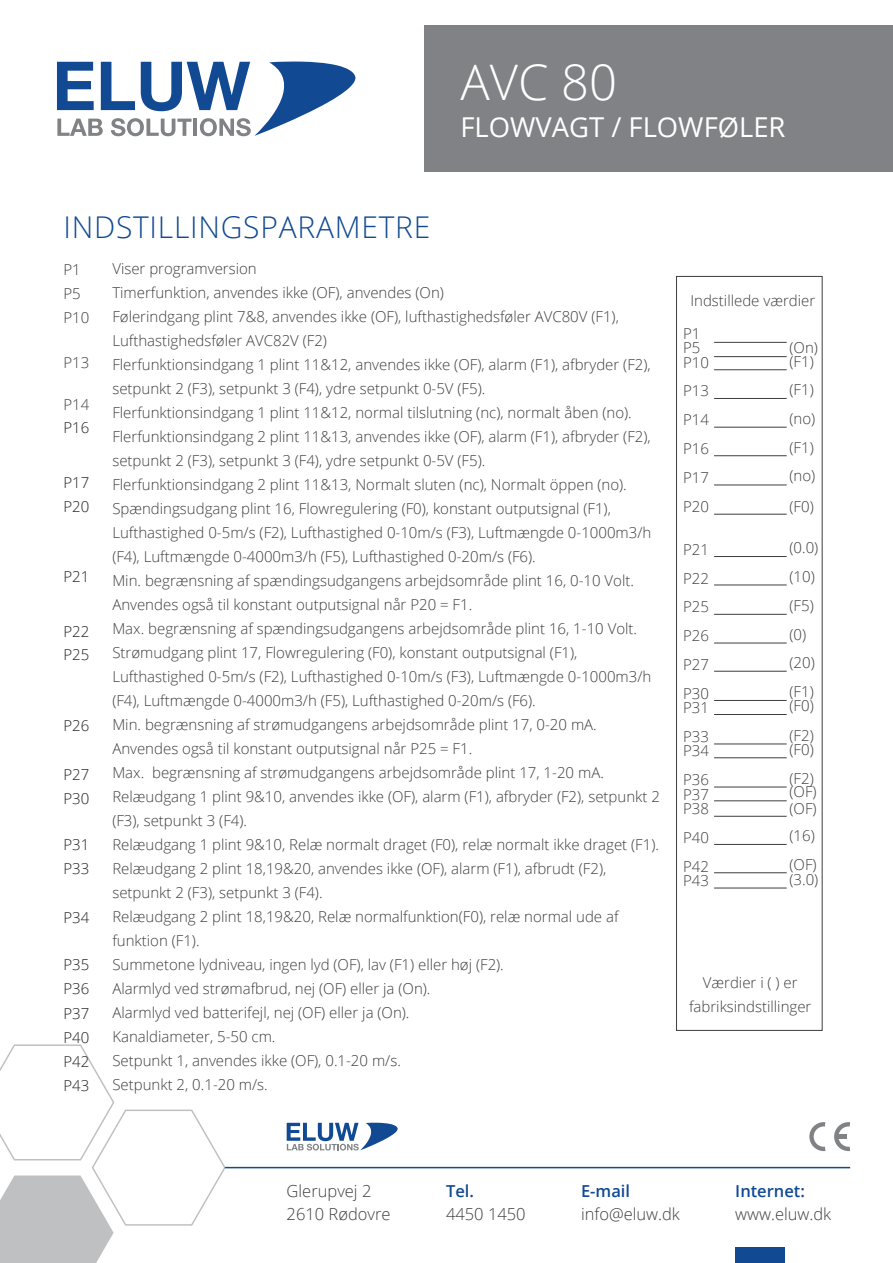
<style>
.page{position:relative;width:893px;height:1263px;background:#fff}
.page>*{position:absolute;margin:0;border:0;box-sizing:border-box;transform-origin:0 0}
.t1{font:300 48.9px "Open Sans";color:#fff}
.t2{font:300 30px "Open Sans";letter-spacing:.025em;color:#114a92}
.t3{font:27.45px "Open Sans";color:#fff}
.t4{font:300 16.5px/22.5px "Open Sans";color:#3e3e3f}
.t5{font:600 16.5px "Open Sans";color:#114a92}
.t6{font:300 15px/24px "Open Sans";color:#3e3e3f}
.t7{font:300 15px/24.2px "Open Sans";color:#231f20}
</style>
<div class="page">
<div style="left:676px;top:276px;width:146px;height:755px;border:1px solid #3e3e3f"></div>
<div style="left:425px;top:25px;width:468px;height:147px;background:#808285"></div>
<svg style="left:57px;top:61px;width:299px;height:75px"></svg>
<hr style="left:225px;top:1167px;width:625px;height:1px;background:#114a92">
<svg style="left:287px;top:1123px;width:111px;height:27px"></svg>
<div style="left:735px;top:1247px;width:50px;height:16px;background:#114a92"></div>
<svg style="left:0;top:1044px;width:226px;height:219px"></svg>
<svg style="left:834px;top:1122px;width:16px;height:29px"></svg>
<svg style="left:809px;top:1122px;width:16px;height:29px"></svg>
<div style="left:838px;top:1134px;width:9px;height:5px;background:#808285"></div>
<h1 class="t1" style="left:460px;top:48px;width:158px">AVC 80</h1>
<h3 class="t3" style="left:460px;top:108px;width:327px">FLOWVAGT / FLOWFØLER</h3>
<h2 class="t2" style="left:63px;top:207px;width:368px">INDSTILLINGSPARAMETRE</h2>
<p class="t6" style="left:64px;top:257px;width:27px">P1<br>P5<br>P10</p>
<p class="t6" style="left:64px;top:350px;width:27px">P13</p>
<p class="t6" style="left:64px;top:392px;width:27px">P14</p>
<p class="t7" style="left:64px;top:415px;width:27px">P16</p>
<p class="t6" style="left:112px;top:256px;width:549px">Viser programversion<br>Timerfunktion, anvendes ikke (OF), anvendes (On)<br>Følerindgang plint 7&amp;8, anvendes ikke (OF), lufthastighedsføler AVC80V (F1), Lufthastighedsføler AVC82V (F2)<br>Flerfunktionsindgang 1 plint 11&amp;12, anvendes ikke (OF), alarm (F1), afbryder (F2), setpunkt 2 (F3), setpunkt 3 (F4), ydre setpunkt 0-5V (F5).<br>Flerfunktionsindgang 1 plint 11&amp;12, normal tilslutning (nc), normalt åben (no).<br>Flerfunktionsindgang 2 plint 11&amp;13, anvendes ikke (OF), alarm (F1), afbryder (F2), setpunkt 2 (F3), setpunkt 3 (F4), ydre setpunkt 0-5V (F5).<br>Flerfunktionsindgang 2 plint 11&amp;13, Normalt sluten (nc), Normalt öppen (no).<br>Spændingsudgang plint 16, Flowregulering (F0), konstant outputsignal (F1), Lufthastighed 0-5m/s (F2), Lufthastighed 0-10m/s (F3), Luftmængde 0-1000m3/h (F4), Luftmængde 0-4000m3/h (F5), Lufthastighed 0-20m/s (F6).<br>Min. begrænsning af spændingsudgangens arbejdsområde plint 16, 0-10 Volt.<br>Anvendes også til konstant outputsignal når P20 = F1.<br>Max. begrænsning af spændingsudgangens arbejdsområde plint 16, 1-10 Volt.<br>Strømudgang plint 17, Flowregulering (F0), konstant outputsignal (F1), Lufthastighed 0-5m/s (F2), Lufthastighed 0-10m/s (F3), Luftmængde 0-1000m3/h (F4), Luftmængde 0-4000m3/h (F5), Lufthastighed 0-20m/s (F6).<br>Min. begrænsning af strømudgangens arbejdsområde plint 17, 0-20 mA.<br>Anvendes også til konstant outputsignal når P25 = F1.<br>Max. begrænsning af strømudgangens arbejdsområde plint 17, 1-20 mA.<br>Relæudgang 1 plint 9&amp;10, anvendes ikke (OF), alarm (F1), afbryder (F2), setpunkt 2 (F3), setpunkt 3 (F4).<br>Relæudgang 1 plint 9&amp;10, Relæ normalt draget (F0), relæ normalt ikke draget (F1).<br>Relæudgang 2 plint 18,19&amp;20, anvendes ikke (OF), alarm (F1), afbrudt (F2), setpunkt 2 (F3), setpunkt 3 (F4).<br>Relæudgang 2 plint 18,19&amp;20, Relæ normalfunktion(F0), relæ normal ude af funktion (F1).<br>Summetone lydniveau, ingen lyd (OF), lav (F1) eller høj (F2).<br>Alarmlyd ved strømafbrud, nej (OF) eller ja (On).<br>Alarmlyd ved batterifejl, nej (OF) eller ja (On).<br>Kanaldiameter, 5-50 cm.<br>Setpunkt 1, anvendes ikke (OF), 0.1-20 m/s.<br>Setpunkt 2, 0.1-20 m/s.</p>
<p class="t7" style="left:64px;top:471px;width:27px">P17<br>P20</p>
<p class="t7" style="left:64px;top:564px;width:27px">P21</p>
<p class="t7" style="left:64px;top:619px;width:27px;line-height:23.7px">P22<br>P25</p>
<p class="t7" style="left:64px;top:713px;width:27px">P26</p>
<p class="t7" style="left:64px;top:762px;width:27px">P27<br>P30</p>
<p class="t7" style="left:64px;top:832px;width:27px">P31<br>P33</p>
<p class="t7" style="left:64px;top:905px;width:27px">P34</p>
<p class="t7" style="left:64px;top:952px;width:27px;text-align:justify">P35<br>P36<br>P37<br>P40<br>P42<br>P43</p>
<p class="t6" style="left:690px;top:288px;width:126px">Indstillede værdier</p>
<p class="t6" style="left:683px;top:326px;width:27px;line-height:14.4px">P1<br>P5<br>P10</p>
<p class="t6" style="left:683px;top:376px;width:27px;line-height:28.8px;text-align:justify">P13<br>P14<br>P16<br>P17<br>P20</p>
<p class="t6" style="left:683px;top:535px;width:27px;line-height:28.8px;text-align:justify">P21<br>P22<br>P25<br>P26<br>P27<br>P30</p>
<p class="t6" style="left:683px;top:693px;width:27px;line-height:28.8px">P31<br>P33</p>
<p class="t6" style="left:683px;top:736px;width:27px;line-height:28.8px">P34<br>P36</p>
<p class="t6" style="left:683px;top:787px;width:27px;line-height:14.4px">P37<br>P38</p>
<p class="t6" style="left:683px;top:823px;width:27px;line-height:28.8px">P40<br>P42</p>
<p class="t6" style="left:683px;top:868px;width:27px">P43</p>
<p class="t6" style="left:789px;top:335px;width:30px">(On)</p>
<p class="t6" style="left:789px;top:349px;width:26px">(F1)</p>
<p class="t6" style="left:789px;top:375px;width:27px;line-height:28.8px;text-align:justify">(F1) (no) (F1) (no)</p>
<p class="t6" style="left:789px;top:494px;width:26px">(F0)</p>
<p class="t6" style="left:789px;top:536px;width:30px">(0.0)</p>
<p class="t6" style="left:789px;top:564px;width:27px">(10)</p>
<p class="t6" style="left:789px;top:593px;width:26px">(F5)</p>
<p class="t6" style="left:789px;top:622px;width:18px">(0)</p>
<p class="t6" style="left:789px;top:650px;width:27px">(20)</p>
<p class="t6" style="left:789px;top:679px;width:26px">(F1)</p>
<p class="t6" style="left:789px;top:729px;width:26px;line-height:13.4px">(F2) (F0)</p>
<p class="t6" style="left:789px;top:764px;width:29px;line-height:29.4px">(F2) (OF)</p>
<p class="t6" style="left:789px;top:823px;width:27px">(16)</p>
<p class="t6" style="left:789px;top:693px;width:26px">(F0)</p>
<p class="t6" style="left:789px;top:779px;width:29px">(OF)</p>
<p class="t6" style="left:789px;top:852px;width:29px">(OF)</p>
<p class="t6" style="left:789px;top:867px;width:30px">(3.0)</p>
<p class="t6" style="left:689px;top:970px;width:124px;text-align:center">Værdier i ( ) er fabriksindstillinger</p>
<p class="t4" style="left:287px;top:1179px;width:105px">Glerupvej 2<br>2610 Rødovre</p>
<p class="t5" style="left:735px;top:1180px;width:71px">Internet:</p>
<p class="t5" style="left:446px;top:1180px;width:29px">Tel.</p>
<p class="t4" style="left:446px;top:1202px;width:81px">4450 1450</p>
<p class="t5" style="left:581px;top:1180px;width:51px">E-mail</p>
<p class="t4" style="left:581px;top:1202px;width:100px">info@eluw.dk</p>
<p class="t4" style="left:735px;top:1202px;width:97px">www.eluw.dk</p>
</div>
